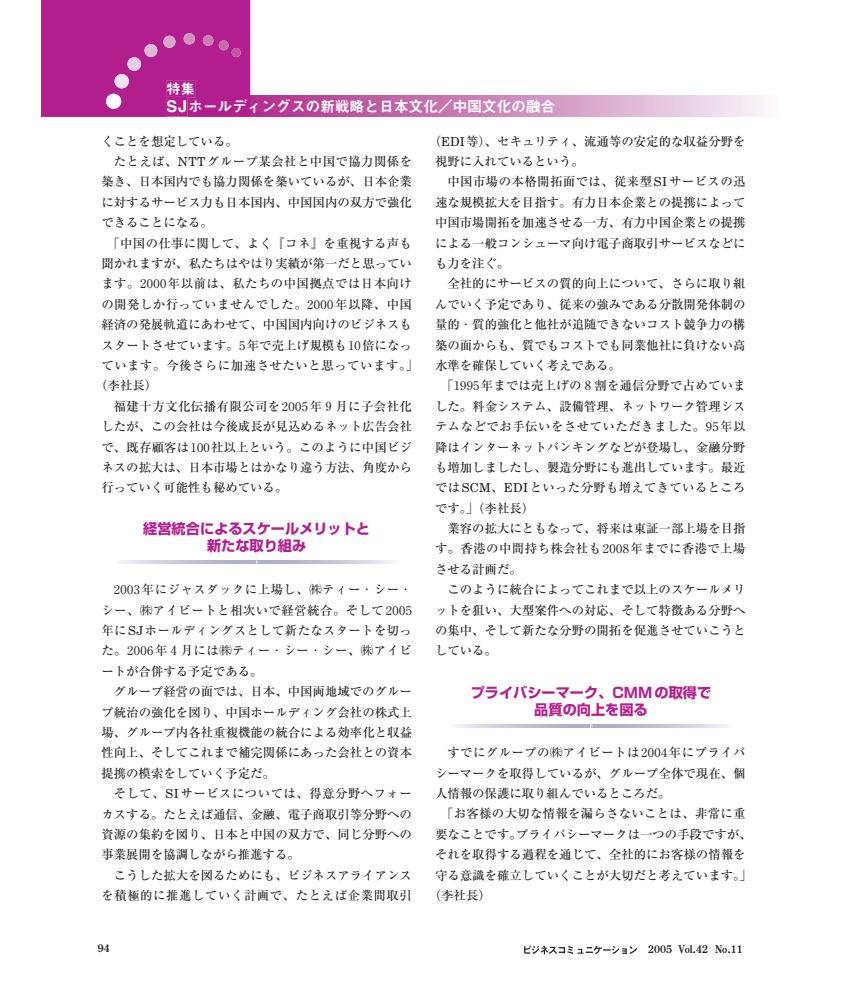
<style>
.page{position:relative;width:850px;height:992px;background:#fff}
.page>*{position:absolute;margin:0;border:0;box-sizing:border-box;transform-origin:0 0}
.t1{font:15px "Midashi Go MB31";letter-spacing:-.025em;color:#fff}
.t2{font:700 14.12px/17.8px "Shin Go";color:#b41e8e;text-align:center}
.t3{font:14.12px "Midashi Go MB31";color:#fff}
.t4{font:500 12.38px/20.4px "Ryumin";color:#231f20;text-align:justify}
.t5{font:500 12.38px "Ryumin";letter-spacing:.035em;color:#231f20}
.t6{font:500 12.38px/20.4px "Ryumin";letter-spacing:.025em;color:#231f20;text-align:right}
.t7{font:500 12.38px "Ryumin";letter-spacing:.04em;color:#231f20}
.t8{font:500 12.38px "Ryumin";letter-spacing:.02em;color:#231f20}
.t9{font:500 12.38px "Ryumin";letter-spacing:.045em;color:#231f20}
.t10{font:700 10.62px "Century Old Style";color:#231f20;scale:.85 1}
.s1{font-size:16.25px}
.s2{font-family:"New Century Schlbk";font-weight:400}
.s3{font-weight:400}
</style>
<div class="page">
<div style="left:249px;top:96px;width:532px;height:21px;background:linear-gradient(to right,#b02b8a,#f5f4f7)"></div>
<div style="left:41px;top:0;width:209px;height:117px;background:#b31e8e"></div>
<svg style="left:524px;top:945px;width:113px;height:9px"></svg>
<svg style="left:121px;top:560px;width:272px;height:3px"></svg>
<svg style="left:455px;top:724px;width:273px;height:3px"></svg>
<p class="t3" style="left:167px;top:83px;width:30px">特集</p>
<p class="t1" style="left:167px;top:101px;width:391px"><span class="s1">SJ</span>ホールディングスの新戦略と日本文化／中国文化の融合</p>
<p class="t4" style="left:101px;top:132px;width:138px">くことを想定している。</p>
<p class="t5" style="left:114px;top:157px;width:300px">たとえば、<span class="s2">NTT</span>グループ某会社と中国で協力関係を</p>
<p class="t4" style="left:101px;top:173px;width:312px">築き、日本国内でも協力関係を築いているが、日本企業</p>
<p class="t4" style="left:101px;top:194px;width:312px">に対するサービス力も日本国内、中国国内の双方で強化</p>
<p class="t4" style="left:101px;top:214px;width:113px">できることになる。</p>
<p class="t6" style="left:108px;top:234px;width:306px">「中国の仕事に関して、よく『コネ』を重視する声も</p>
<p class="t4" style="left:101px;top:255px;width:312px">聞かれますが、私たちはやはり実績が第一だと思ってい</p>
<p class="t7" style="left:101px;top:279px;width:312px">ます。<span class="s3">2000</span>年以前は、私たちの中国拠点では日本向け</p>
<p class="t5" style="left:101px;top:300px;width:312px">の開発しか行っていませんでした。<span class="s3">2000</span>年以降、中国</p>
<p class="t4" style="left:101px;top:316px;width:312px">経済の発展<span class="s3">軌</span>道にあわせて、中国国内向けのビジネスも</p>
<p class="t4" style="left:101px;top:336px;width:312px">スタートさせています。<span class="s3">5</span>年で売上げ規模も<span class="s3">10</span>倍になっ</p>
<p class="t9" style="left:101px;top:361px;width:318px">ています。今後さらに加速させたいと思っています。」</p>
<p class="t4" style="left:95px;top:377px;width:64px">（李社長）</p>
<p class="t5" style="left:114px;top:401px;width:300px">福建十方文化伝播有限公司を<span class="s3">2005</span>年９月に子会社化</p>
<p class="t4" style="left:101px;top:418px;width:312px">したが、この会社は今後成長が見込めるネット広告会社</p>
<p class="t4" style="left:101px;top:438px;width:312px">で、既存顧客は<span class="s3">100</span>社以上という。このように中国ビジ</p>
<p class="t4" style="left:101px;top:458px;width:312px">ネスの拡大は、日本市場とはかなり違う方法、角度から</p>
<p class="t4" style="left:101px;top:479px;width:188px">行っていく可能性も秘めている。</p>
<p class="t4" style="left:435px;top:132px;width:312px;text-indent:-6px">（<span class="s2">EDI</span>等）、セキュリティ、流通等の安定的な収益分野を視野に入れているという。</p>
<p class="t4" style="left:435px;top:173px;width:312px;text-indent:12px">中国市場の本格開拓面では、従来型<span class="s2">SI</span>サービスの迅速な規模拡大を目指す。有力日本企業との提携によって中国市場開拓を加速させる一方、有力中国企業との提携による一般コンシューマ向け電子商取引サービスなどにも力を注ぐ。</p>
<p class="t4" style="left:447px;top:275px;width:300px">全社的にサービスの質的向上について、さらに取り組</p>
<p class="t4" style="left:435px;top:295px;width:312px">んでいく予定であり、従来の強みである分散開発体制の</p>
<p class="t4" style="left:435px;top:316px;width:312px">量的・質的強化と他社が追随できないコスト競争力の構</p>
<p class="t4" style="left:435px;top:336px;width:312px">築の面からも、質でもコストでも同業他社に負けない高</p>
<p class="t4" style="left:435px;top:357px;width:188px">水準を確保していく考えである。</p>
<p class="t8" style="left:441px;top:381px;width:306px">「<span class="s3">1995</span>年までは売上げの８割を通信分野で占めていま</p>
<p class="t4" style="left:435px;top:397px;width:312px">した。料金システム、設備管理、ネットワーク管理シス</p>
<p class="t7" style="left:435px;top:422px;width:312px">テムなどでお手伝いをさせていただきました。<span class="s3">95</span>年以</p>
<p class="t4" style="left:435px;top:438px;width:312px">降はインターネットバンキングなどが登場し、金融分野</p>
<p class="t4" style="left:435px;top:458px;width:312px">も増加しましたし、製造分野にも進出しています。最近</p>
<p class="t6" style="left:435px;top:479px;width:312px">では<span class="s2">SCM</span>、<span class="s2">EDI</span>といった分野も増えてきているところ</p>
<p class="t4" style="left:435px;top:499px;width:101px">です。」（李社長）</p>
<p class="t4" style="left:447px;top:520px;width:300px">業容の拡大にともなって、将来は東証一部上場を目指</p>
<p class="t5" style="left:435px;top:544px;width:312px">す。香港の中間持ち株会社も<span class="s3">2008</span>年までに香港で上場</p>
<p class="t4" style="left:435px;top:560px;width:88px">させる計画だ。</p>
<p class="t4" style="left:447px;top:581px;width:300px">このように統合によってこれまで以上のスケールメリ</p>
<p class="t4" style="left:435px;top:601px;width:312px">ットを狙い、大型案件への対応、そして特徴ある分野へ</p>
<p class="t4" style="left:435px;top:621px;width:312px">の集中、そして新たな分野の開拓を促進させていこうと</p>
<p class="t4" style="left:435px;top:642px;width:64px">している。</p>
<p class="t2" style="left:143px;top:521px;width:228px">経営統合によるスケールメリットと新たな取り組み</p>
<p class="t4" style="left:101px;top:581px;width:312px;text-indent:12px"><span class="s3">2003</span>年にジャスダックに上場し、㈱ティー・シー・シー、㈱アイビートと相次いで経営統合。そして<span class="s3">2005</span>年に<span class="s2">SJ</span>ホールディングスとして新たなスタートを切った。<span class="s3">2006</span>年４月には㈱ティー・シー・シー、㈱アイビートが合併する予定である。</p>
<p class="t4" style="left:101px;top:683px;width:312px;text-indent:12px">グループ経営の面では、日本、中国両地域でのグループ統治の強化を図り、中国ホールディング会社の株式上場、グループ内各社重複機能の統合による効率化と収益性向上、そしてこれまで補完関係にあった会社との資本提携の模索をしていく予定だ。</p>
<p class="t4" style="left:101px;top:784px;width:312px;text-indent:12px">そして、<span class="s2">SI</span>サービスについては、得意分野へフォーカスする。たとえば通信、金融、電子商取引等分野への資源の集約を図り、日本と中国の双方で、同じ分野への事業展開を協調しながら推進する。</p>
<p class="t6" style="left:101px;top:866px;width:312px">こうした拡大を図るためにも、ビジネスアライアンスを積極的に推進していく計画で、たとえば企業間取引</p>
<p class="t2" style="left:471px;top:685px;width:242px">プライバシーマーク、CMM の取得で品質の向上を図る</p>
<p class="t5" style="left:447px;top:748px;width:300px">すでにグループの㈱アイビートは<span class="s3">2004</span>年にプライバ</p>
<p class="t4" style="left:435px;top:764px;width:312px">シーマークを取得しているが、グループ全体で現在、個</p>
<p class="t4" style="left:435px;top:784px;width:237px">人情報の保護に取り組んでいるところだ。</p>
<p class="t6" style="left:441px;top:805px;width:306px">「お客様の大切な情報を漏らさないことは、非常に重</p>
<p class="t4" style="left:435px;top:825px;width:318px">要なことです。プライバシーマークは一つの手段ですが、</p>
<p class="t4" style="left:435px;top:846px;width:312px">それを取得する過程を通じて、全社的にお客様の情報を</p>
<p class="t4" style="left:435px;top:866px;width:318px">守る意識を確立していくことが大切だと考えています。」</p>
<p class="t4" style="left:429px;top:886px;width:64px">（李社長）</p>
<p class="t10" style="left:98px;top:943px;width:16px">94</p>
<p class="t10" style="left:648px;top:944px;width:113px">2005 Vol.42 No.11</p>
</div>
